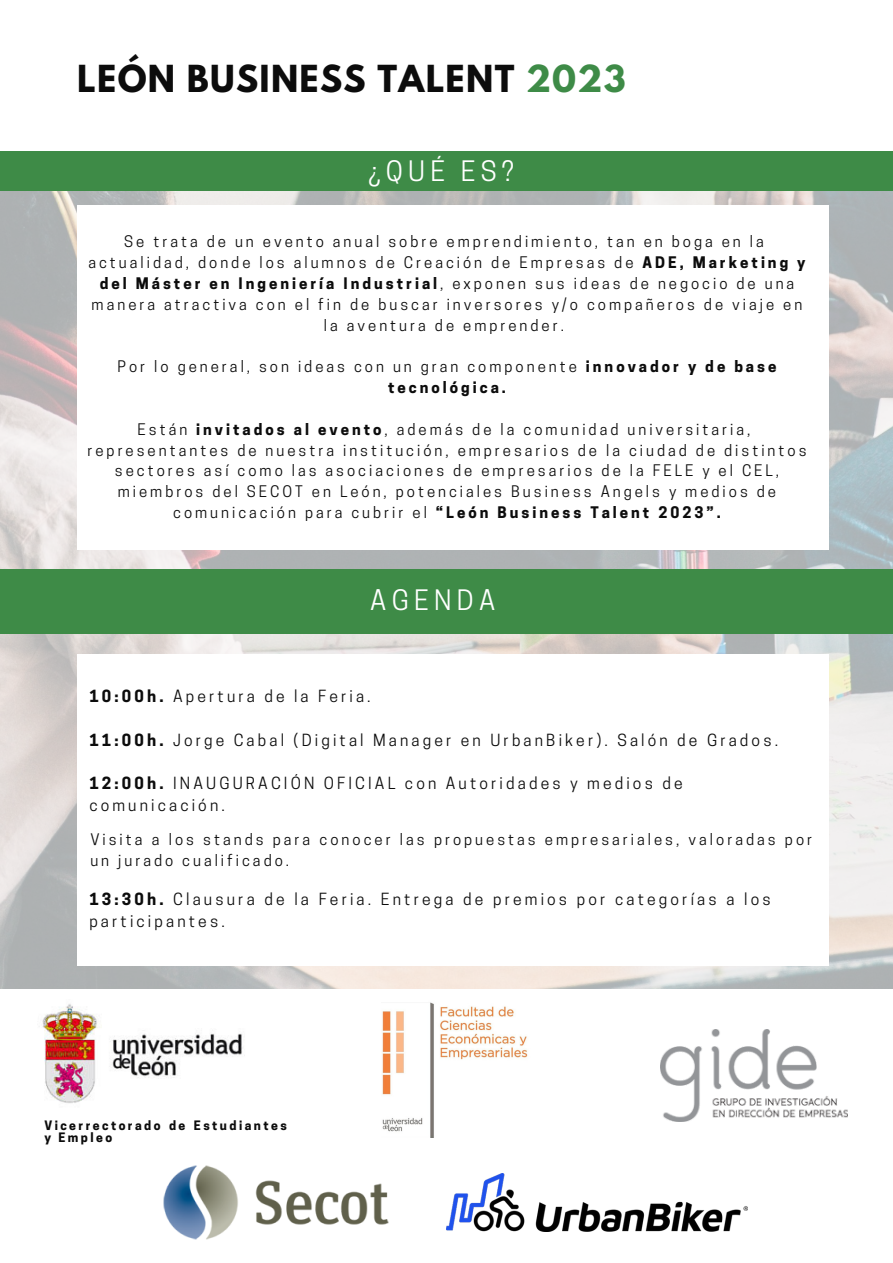
<style>
.page{position:relative;width:893px;height:1263px;background:#fff}
.page>*{position:absolute;margin:0;border:0;box-sizing:border-box;transform-origin:0 0}
.t1{font:700 33px "League Spartan";letter-spacing:.04em;color:#0c0c0c}
.t2{font:26.47px "Cooper Hewitt";letter-spacing:.2em;color:#fff}
.t3{font:15.75px/21.9px "Cooper Hewitt";letter-spacing:.2em;color:#0c0c0c}
.t4{font:15px/20.9px "Cooper Hewitt";letter-spacing:.2em;color:#0c0c0c;text-align:center}
.t5{font:700 12.23px/12.4px "Cooper Hewitt";letter-spacing:.2em;color:#0c0c0c}
.s1{color:#3e8b47}
.s2{font-weight:700}
</style>
<div class="page">
<img style="left:0;top:190px;width:893px;height:799px">
<div style="left:0;top:126px;width:893px;height:64px;background:#3e8b47"></div>
<div style="left:0;top:0;width:893px;height:155px;background:#fff"></div>
<div style="left:0;top:569px;width:893px;height:64px;background:#3e8b47"></div>
<div style="left:77px;top:654px;width:752px;height:311px;background:#fff"></div>
<div style="left:77px;top:206px;width:752px;height:344px;background:#fff"></div>
<img style="left:661px;top:1029px;width:186px;height:92px">
<img style="left:42px;top:1004px;width:203px;height:99px">
<img style="left:447px;top:1174px;width:300px;height:57px">
<img style="left:382px;top:1002px;width:146px;height:135px">
<img style="left:163px;top:1165px;width:226px;height:75px">
<p class="t1" style="left:77px;top:62px;width:550px">LEÓN BUSINESS TALENT <span class="s1">2023</span></p>
<p class="t2" style="left:368px;top:161px;width:147px">¿QUÉ ES?</p>
<p class="t4" style="left:124px;top:233px;width:641px">Se trata de un evento anual sobre emprendimiento, tan en boga en la</p>
<p class="t4" style="left:88px;top:254px;width:718px">actualidad, donde los alumnos de Creación de Empresas de <span class="s2">ADE, Marketing y del Máster en Ingeniería Industrial</span>, exponen sus ideas de negocio de una manera atractiva con el fin de buscar inversores y/o compañeros de viaje en la aventura de emprender.</p>
<p class="t4" style="left:117px;top:358px;width:660px">Por lo general, son ideas con un gran componente <span class="s2">innovador y de base tecnológica.</span></p>
<p class="t4" style="left:138px;top:421px;width:614px">Están <span class="s2">invitados al evento</span>, además de la comunidad universitaria,</p>
<p class="t4" style="left:87px;top:441px;width:720px">representantes de nuestra institución, empresarios de la ciudad de distintos sectores así como las asociaciones de empresarios de la FELE y el CEL, miembros del SECOT en León, potenciales Business Angels y medios de comunicación para cubrir el <span class="s2">“León Business Talent 2023”.</span></p>
<p class="t2" style="left:370px;top:590px;width:126px">AGENDA</p>
<p class="t3" style="left:89px;top:687px;width:283px"><span class="s2">10:00h.</span> Apertura de la Feria.</p>
<p class="t3" style="left:89px;top:731px;width:690px"><span class="s2">11:00h.</span> Jorge Cabal (Digital Manager en UrbanBiker). Salón de Grados.</p>
<p class="t3" style="left:89px;top:774px;width:595px"><span class="s2">12:00h.</span> INAUGURACIÓN OFICIAL con Autoridades y medios de</p>
<p class="t3" style="left:89px;top:796px;width:137px">comunicación.</p>
<p class="t4" style="left:90px;top:830px;width:723px;text-align:left">Visita a los stands para conocer las propuestas empresariales, valoradas por un jurado cualificado.</p>
<p class="t3" style="left:89px;top:890px;width:683px"><span class="s2">13:30h.</span> Clausura de la Feria. Entrega de premios por categorías a los participantes.</p>
<p class="t5" style="left:44px;top:1121px;width:244px">Vicerrectorado de Estudiantes y Empleo</p>
</div>
